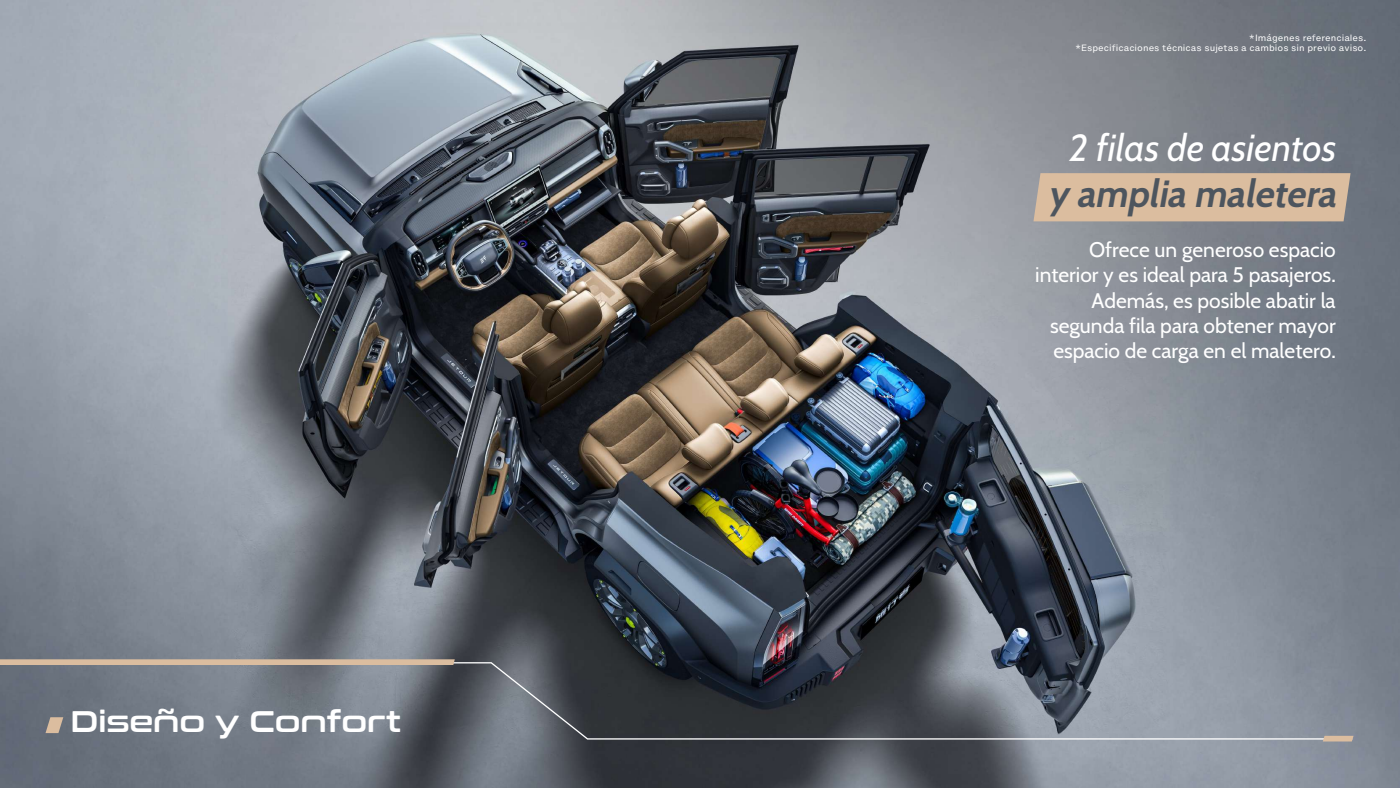
<style>
.page{position:relative;width:1400px;height:788px;background:#fff}
.page>*{position:absolute;margin:0;border:0;box-sizing:border-box;transform-origin:0 0}
.t1{font:italic 37.62px "Cabin";color:#fff}
.t2{font:italic 700 37.62px "Cabin";color:#4d555e}
.t3{font:29.75px "Conthrax Sb";color:#fff}
.t4{font:21px/25.4px "Cabin";color:#fff;text-align:right}
.t5{font:8.31px/10.5px "Helvetica Now Micro";color:#fff;text-align:right}
</style>
<div class="page">
<img style="left:0;top:0;width:1400px;height:788px">
<svg style="left:0;top:661px;width:1354px;height:79px;background:#646a73"></svg>
<svg style="left:0;top:659px;width:455px;height:6px;background:#d5b99d"></svg>
<svg style="left:1323px;top:735px;width:31px;height:6px"></svg>
<svg style="left:46px;top:717px;width:17px;height:16px"></svg>
<div style="left:1033px;top:173px;width:318px;height:48px;background:#dbbd9f"></div>
<h2 class="t3" style="left:71px;top:699px;width:331px">Diseño y Confort</h2>
<p class="t5" style="left:1075px;top:32px;width:293px">*Imágenes referenciales.<br>*Especificaciones técnicas sujetas a cambios sin previo aviso.</p>
<h1 class="t1" style="left:1070px;top:117px;width:268px">2 filas de asientos</h1>
<h1 class="t2" style="left:1048px;top:164px;width:299px">y amplia maletera</h1>
<p class="t4" style="left:1035px;top:235px;width:302px">Ofrece un generoso espacio interior y es ideal para 5 pasajeros.<br>Además, es posible abatir la segunda fila para obtener mayor espacio de carga en el maletero.</p>
</div>
